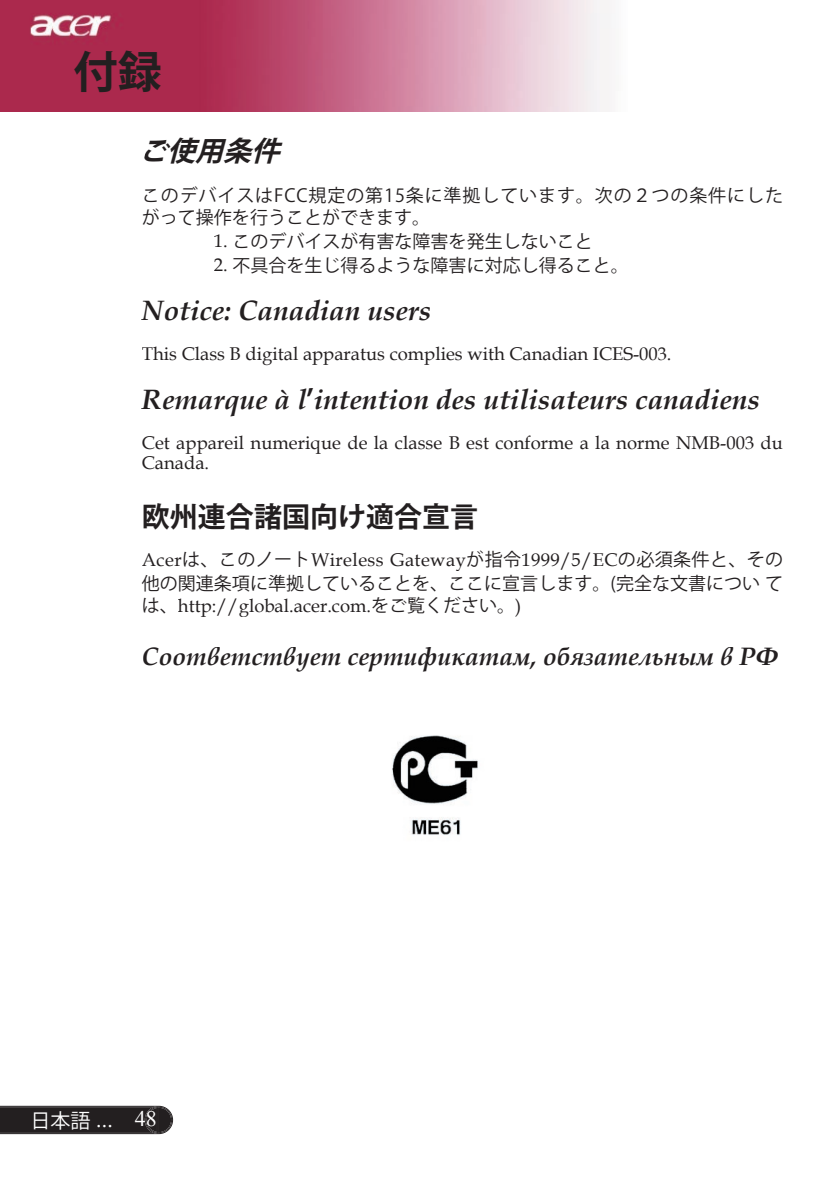
<style>
.page{position:relative;width:840px;height:1191px;background:#fff}
.page>*{position:absolute;margin:0;border:0;box-sizing:border-box;transform-origin:0 0}
.t1{font:700 44px "Koz Go Std";color:#231f20}
.t2{font:italic 700 28px "Book Antiqua";color:#231f20}
.t3{font:700 28px "Koz Go Std";color:#231f20}
.t4{font:italic 700 28px "Koz Go Std";color:#231f20}
.t5{font:italic 700 25.2px "Book Antiqua";color:#231f20}
.t6{font:20px "Koz Go Std";color:#fff}
.t7{font:18.4px/20px "Book Antiqua";letter-spacing:.005em;color:#231f20}
.t8{font:18px "Koz Go Std";color:#231f20}
.t9{font:18px/22px "Koz Go Std";letter-spacing:.05em;color:#231f20}
.s1{font-family:"Book Antiqua";font-size:18.4px}
.s2{font-family:"Koz Go Std";font-style:normal}
.s3{font-family:"Koz Go Std";font-size:18px}
.s4{font-family:"Century Gothic"}
.s5{font-family:"Times New Roman";font-size:22px}
</style>
<div class="page">
<svg style="left:0;top:1105px;width:173px;height:29px;background:#312d2e"></svg>
<img style="left:0;top:0;width:610px;height:112px">
<img style="left:392px;top:735px;width:86px;height:100px">
<h1 class="t1" style="left:74px;top:44px;width:89px">付録</h1>
<h2 class="t4" style="left:139px;top:133px;width:152px">ご使用条件</h2>
<p class="t9" style="left:142px;top:185px;width:642px">このデバイスはFCC規定の第15条に準拠しています。次の２つの条件にしたがって操作を行うことができます。</p>
<p class="t8" style="left:214px;top:230px;width:380px"><span class="s1">1.</span> このデバイスが有害な障害を発生しないこと</p>
<p class="t8" style="left:214px;top:254px;width:416px"><span class="s1">2.</span> 不具合を生じ得るような障害に対応し得ること。</p>
<h2 class="t2" style="left:142px;top:291px;width:291px">Notice: Canadian users</h2>
<p class="t7" style="left:142px;top:344px;width:531px">This Class B digital apparatus complies with Canadian ICES-003.</p>
<h2 class="t2" style="left:142px;top:380px;width:619px">Remarque à l<span class="s2">ʼ</span>intention des utilisateurs canadiens</h2>
<p class="t7" style="left:142px;top:433px;width:642px">Cet appareil numerique de la classe B est conforme a la norme NMB-003 du<br>Canada.</p>
<h2 class="t3" style="left:142px;top:498px;width:337px">欧州連合諸国向け適合宣言</h2>
<p class="t7" style="left:142px;top:549px;width:642px">Acer<span class="s3">は、このノート</span>Wireless Gateway<span class="s3">が指令</span>1999/5/EC<span class="s3">の必須条件と、その</span></p>
<p class="t8" style="left:142px;top:572px;width:642px">他の関連条項に準拠していることを、ここに宣言します。(完全な文書につい て</p>
<p class="t7" style="left:142px;top:595px;width:381px"><span class="s3">は、</span>http://global.acer.com.<span class="s3">をご覧ください。</span>)</p>
<h3 class="t5" style="left:142px;top:639px;width:638px">Соответствует сертификатам, обязательным в РФ</h3>
<p class="t6" style="left:30px;top:1107px;width:128px">日本語 <span class="s4">...</span> <span class="s5">48</span></p>
</div>
